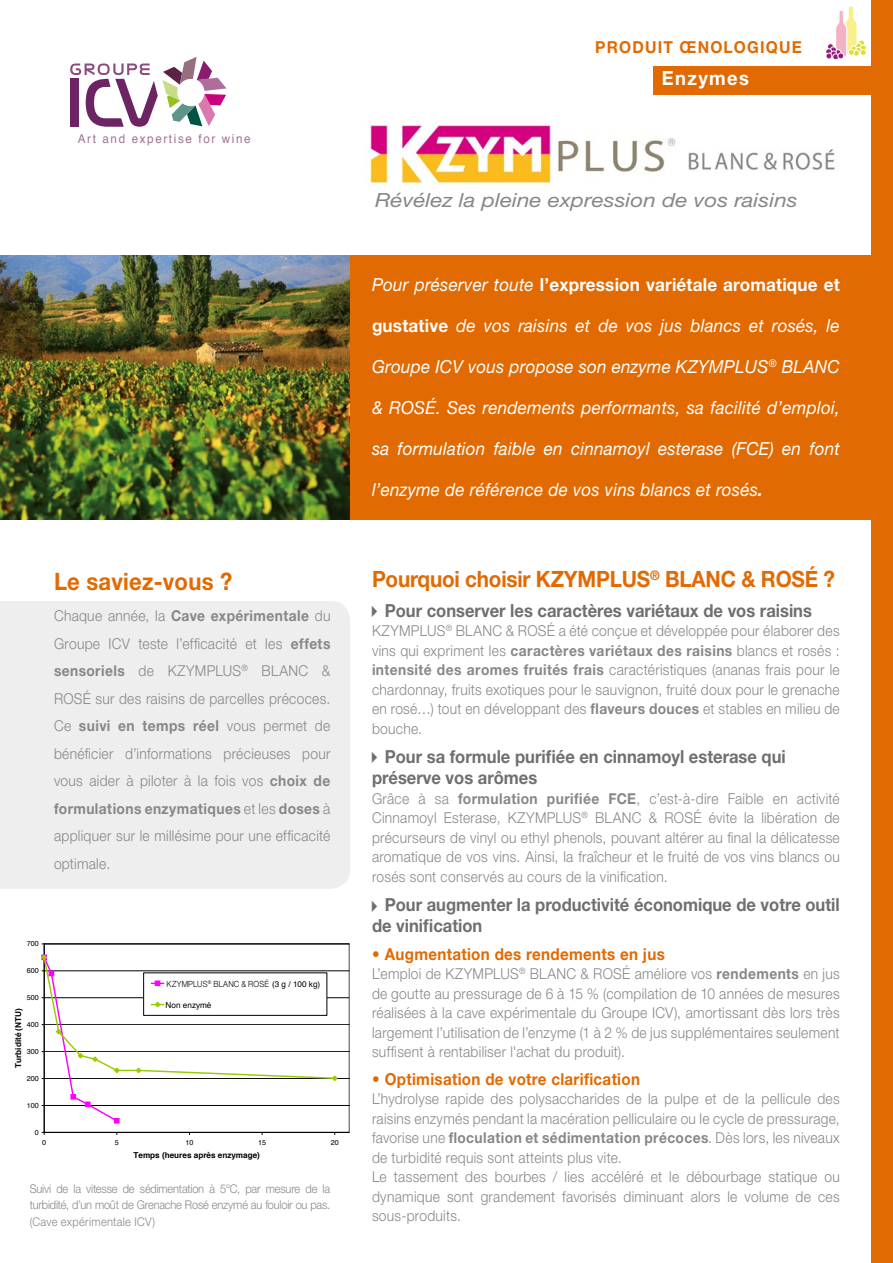
<style>
.page{position:relative;width:893px;height:1263px;background:#fff}
.page>*{position:absolute;margin:0;border:0;box-sizing:border-box;transform-origin:0 0}
.t1{font:700 24px "Helvetica Neue";letter-spacing:.01em;color:#e16a03;scale:.92 1}
.t2{font:700 22.5px "Helvetica Neue";letter-spacing:-.01em;color:#e16a03;scale:.92 1}
.t3{font:italic 19.5px "Helvetica Neue";color:#878787;scale:1.15 1}
.t4{font:700 19.5px "Helvetica Neue";letter-spacing:.075em;color:#fff;scale:.94 1}
.t5{font:italic 18px "Helvetica Neue";letter-spacing:.01em;color:#fff;scale:.95 1}
.t6{font:700 18px/21px "Helvetica Neue";color:#706f6f;scale:.92 1}
.t7{font:700 18px "Helvetica Neue";letter-spacing:.01em;color:#fff;scale:.95 1}
.t8{font:700 16.5px "Helvetica Neue";letter-spacing:.02em;color:#e16a03;scale:.92 1}
.t9{font:700 16.5px "Helvetica Neue";letter-spacing:.075em;color:#e16a03;scale:.94 1}
.t10{font:300 15px/19.5px "Helvetica Neue";letter-spacing:.02em;color:#878787;text-align:justify;scale:.92 1}
.t11{font:12.3px "Helvetica";letter-spacing:.14em;color:#a17297;scale:.95 1}
.t12{font:300 12px/16.5px "Helvetica Neue";letter-spacing:-.01em;color:#878787;text-align:justify;scale:.92 1}
.t13{font:300 8.55px "Helvetica Neue";letter-spacing:.025em;color:#000;scale:.9 1}
.t14{font:700 8.1px "Helvetica";color:#000}
.t15{font:8.1px "Helvetica";color:#000}
.t16{font:7.2px "Helvetica";color:#000}
.s1{font-weight:700}
.s2{font-weight:400;font-style:italic}
.s3{font-weight:700;font-style:normal}
</style>
<div class="page">
<div style="left:872px;top:0;width:21px;height:1263px;background:#e16a03"></div>
<div style="left:0;top:256px;width:893px;height:264px;background:#e16a03"></div>
<svg style="left:70px;top:57px;width:157px;height:70px"></svg>
<div style="left:0;top:601px;width:350px;height:288px;background:#eee"></div>
<img style="left:0;top:256px;width:349px;height:264px">
<div style="left:653px;top:66px;width:220px;height:29px;background:#e16a03"></div>
<div style="left:860px;top:45px;width:7px;height:6px;border:1px solid #fff;border-radius:50%"></div>
<div style="left:825px;top:48px;width:7px;height:7px;border:1px solid #fff;border-radius:50%"></div>
<svg style="left:826px;top:7px;width:40px;height:53px"></svg>
<div style="left:837px;top:53px;width:7px;height:6px;border:1px solid #fff;border-radius:50%"></div>
<svg style="left:44px;top:943px;width:306px;height:190px"></svg>
<hr style="left:44px;top:944px;width:1px;height:188px;background:#000">
<hr style="left:44px;top:1132px;width:305px;height:1px;background:#000">
<svg style="left:41px;top:954px;width:297px;height:169px"></svg>
<div style="left:166px;top:978px;width:105px;height:12px;background:#fff"></div>
<img style="left:370px;top:120px;width:465px;height:65px">
<p class="t11" style="left:78px;top:129px;width:183px">Art and expertise for wine</p>
<h1 class="t1" style="left:54px;top:566px;width:195px">Le saviez-vous ?</h1>
<p class="t10" style="left:54px;top:601px;width:302px;line-height:27.5px">Chaque année, la <span class="s1">Cave expérimentale</span> du Groupe ICV teste l’efficacité et les <span class="s1">effets sensoriels</span> de KZYMPLUS<sup>®</sup> BLANC &amp; ROSÉ sur des raisins de parcelles précoces.<br>Ce <span class="s1">suivi en temps réel</span> vous permet de bénéficier d’informations précieuses pour vous aider à piloter à la fois vos <span class="s1">choix de formulations enzymatiques</span> et les <span class="s1">doses</span> à appliquer sur le millésime pour une efficacité optimale.</p>
<p class="t16" style="left:27px;top:938px;width:13px">700</p>
<p class="t16" style="left:27px;top:965px;width:13px">600</p>
<p class="t16" style="left:27px;top:992px;width:13px">500</p>
<p class="t14" style="left:12px;top:1068px;width:61px;rotate:-90deg">Turbidité (NTU)</p>
<p class="t16" style="left:27px;top:1019px;width:13px">400</p>
<p class="t16" style="left:27px;top:1046px;width:13px">300</p>
<p class="t16" style="left:27px;top:1073px;width:13px">200</p>
<p class="t16" style="left:27px;top:1100px;width:13px">100</p>
<p class="t16" style="left:35px;top:1127px;width:5px">0</p>
<p class="t13" style="left:167px;top:977px;width:115px">KZYMPLUS<sup>®</sup> BLANC &amp; ROSÉ</p>
<p class="t15" style="left:166px;top:977px;width:156px">KZYM PLUS® Blanc &amp; Rosé (3 g / 100 kg)</p>
<p class="t15" style="left:166px;top:999px;width:47px">Non enzymé</p>
<p class="t16" style="left:42px;top:1137px;width:5px">0</p>
<p class="t16" style="left:115px;top:1137px;width:5px">5</p>
<p class="t16" style="left:185px;top:1137px;width:9px">10</p>
<p class="t16" style="left:258px;top:1137px;width:9px">15</p>
<p class="t16" style="left:331px;top:1137px;width:9px">20</p>
<p class="t14" style="left:133px;top:1149px;width:128px">Temps (heures après enzymage)</p>
<p class="t12" style="left:30px;top:1179px;width:328px">Suivi de la vitesse de sédimentation à 5°C, par mesure de la turbidité, d’un moût de Grenache Rosé enzymé au fouloir ou pas. (Cave expérimentale ICV)</p>
<p class="t9" style="left:595px;top:37px;width:221px">PRODUIT ŒNOLOGIQUE</p>
<h3 class="t4" style="left:662px;top:66px;width:94px">Enzymes</h3>
<h3 class="t3" style="left:375px;top:189px;width:369px">Révélez la pleine expression de vos raisins</h3>
<p class="t7" style="left:372px;top:274px;width:494px"><span class="s2">Pour préserver toute</span> l’expression variétale aromatique et</p>
<p class="t5" style="left:372px;top:315px;width:494px"><span class="s3">gustative</span> de vos raisins et de vos jus blancs et rosés, le</p>
<p class="t5" style="left:372px;top:356px;width:494px">Groupe ICV vous propose son enzyme KZYMPLUS<sup>®</sup> BLANC</p>
<p class="t5" style="left:372px;top:397px;width:494px">&amp; ROSÉ. Ses rendements performants, sa facilité d’emploi,</p>
<p class="t5" style="left:372px;top:438px;width:494px">sa formulation faible en cinnamoyl esterase (FCE) en font</p>
<p class="t5" style="left:372px;top:479px;width:413px">l’enzyme de référence de vos vins blancs et rosés<span class="s1">.</span></p>
<h2 class="t2" style="left:372px;top:565px;width:505px">Pourquoi choisir KZYMPLUS<sup>®</sup> BLANC &amp; ROSÉ ?</h2>
<p class="t6" style="left:366px;top:600px;width:486px">✔Pour conserver les caractères variétaux de vos raisins</p>
<p class="t10" style="left:372px;top:620px;width:510px">KZYMPLUS<sup>®</sup> BLANC &amp; ROSÉ a été conçue et développée pour élaborer des vins qui expriment les <span class="s1">caractères variétaux des raisins</span> blancs et rosés : <span class="s1">intensité des aromes fruités frais</span> caractéristiques (ananas frais pour le chardonnay, fruits exotiques pour le sauvignon, fruité doux pour le grenache en rosé…) tout en développant des <span class="s1">flaveurs douces</span> et stables en milieu de bouche.</p>
<p class="t6" style="left:372px;top:746px;width:451px;text-indent:-6px">✔Pour sa formule purifiée en cinnamoyl esterase qui préserve vos arômes</p>
<p class="t10" style="left:372px;top:788px;width:510px">Grâce à sa <span class="s1">formulation purifiée FCE</span>, c’est-à-dire Faible en activité Cinnamoyl Esterase, KZYMPLUS<sup>®</sup> BLANC &amp; ROSÉ évite la libération de précurseurs de vinyl ou ethyl phenols, pouvant altérer au final la délicatesse aromatique de vos vins. Ainsi, la fraîcheur et le fruité de vos vins blancs ou rosés sont conservés au cours de la vinification.</p>
<p class="t6" style="left:372px;top:894px;width:510px;text-indent:-6px">✔Pour augmenter la productivité économique de votre outil de vinification</p>
<p class="t8" style="left:372px;top:944px;width:320px">• Augmentation des rendements en jus</p>
<p class="t10" style="left:372px;top:963px;width:510px">L’emploi de KZYMPLUS<sup>®</sup> BLANC &amp; ROSÉ améliore vos <span class="s1">rendements</span> en jus de goutte au pressurage de 6 à 15 % (compilation de 10 années de mesures réalisées à la cave expérimentale du Groupe ICV), amortissant dès lors très largement l’utilisation de l’enzyme (1 à 2 % de jus supplémentaires seulement suffisent à rentabiliser l'achat du produit).</p>
<p class="t8" style="left:372px;top:1069px;width:293px">• Optimisation de votre clarification</p>
<p class="t10" style="left:372px;top:1088px;width:510px;text-align:left">L’hydrolyse rapide des polysaccharides de la pulpe et de la pellicule des raisins enzymés pendant la macération pelliculaire ou le cycle de pressurage, favorise une <span class="s1">floculation et sédimentation précoces</span>. Dès lors, les niveaux de turbidité requis sont atteints plus vite.<br>Le tassement des bourbes / lies accéléré et le débourbage statique ou dynamique sont grandement favorisés diminuant alors le volume de ces sous-produits.</p>
</div>
